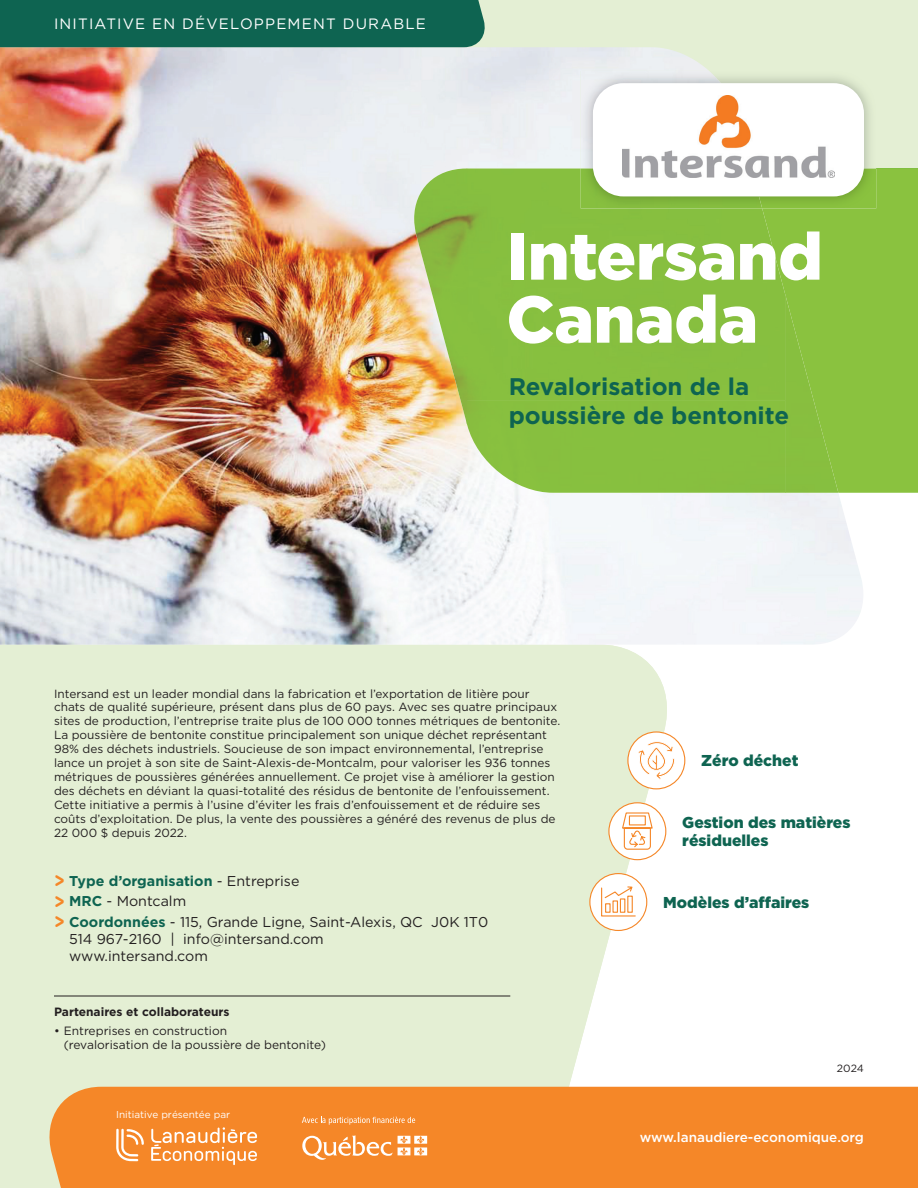
<style>
.page{position:relative;width:918px;height:1188px;background:#fff}
.page>*{position:absolute;margin:0;border:0;box-sizing:border-box;transform-origin:0 0}
.t1{font:900 66px/63px "Gotham HTF";letter-spacing:-.005em;color:#fff}
.t2{font:700 24px/28.8px "Gotham HTF";color:#0e6451}
.t3{font:900 15.75px/18.9px "Gotham HTF";color:#0e6451}
.t4{font:15px "Gotham HTF";letter-spacing:.08em;color:#fff}
.t5{font:14.25px/20.2px "Gotham HTF";color:#231f20}
.t6{font:500 13.5px "Gotham HTF";color:#fff}
.t7{font:12px/14.4px "Gotham HTF";color:#231f20}
.t8{font:700 12px "Gotham HTF";color:#231f20}
.t9{font:11.85px/14px "Gotham HTF";color:#231f20}
.t10{font:10.5px "Gotham HTF";color:#231f20}
.t11{font:10.05px "Gotham HTF";color:#fff}
.s1{font-family:"Gotham Rounded";font-weight:700;font-size:21px;color:#f58728}
.s2{font-weight:700;color:#0e6451}
</style>
<div class="page">
<svg style="left:0;top:645px;width:677px;height:543px;background:#e5efd6"></svg>
<div style="left:0;top:0;width:918px;height:169px;background:#e4efd4"></div>
<img style="left:0;top:47px;width:863px;height:598px">
<div style="left:786px;top:170px;width:132px;height:323px;background:#8ac23f"></div>
<hr style="left:876px;top:169px;width:42px;height:1px;background:#81bf40">
<div style="left:467px;top:169px;width:319px;height:324px;background:#87bf3f"></div>
<img style="left:414px;top:169px;width:53px;height:256px">
<div style="left:785px;top:295px;width:53px;height:198px;background:#8ac23f"></div>
<div style="left:0;top:0;width:485px;height:47px;background:#0e6451"></div>
<hr style="left:54px;top:996px;width:456px;height:1px;background:#231f20">
<div style="left:42px;top:1087px;width:876px;height:101px;background:#f58728"></div>
<svg style="left:116px;top:1129px;width:28px;height:32px"></svg>
<svg style="left:151px;top:1127px;width:106px;height:38px;background:#f7a35a"></svg>
<svg style="left:302px;top:1117px;width:113px;height:8px"></svg>
<svg style="left:302px;top:1135px;width:125px;height:25px"></svg>
<img style="left:752px;top:71px;width:124px;height:98px">
<img style="left:581px;top:71px;width:171px;height:98px">
<img style="left:762px;top:169px;width:114px;height:39px">
<img style="left:581px;top:169px;width:181px;height:39px">
<div style="left:593px;top:83px;width:271px;height:113px;background:#fff;border-radius:30px"></div>
<img style="left:623px;top:96px;width:211px;height:82px">
<div style="left:628px;top:732px;width:57px;height:57px;background:#fff;border-radius:50%"></div>
<svg style="left:637px;top:740px;width:38px;height:39px"></svg>
<div style="left:627px;top:731px;width:58px;height:58px;border:1px solid #f58728;border-radius:50%"></div>
<div style="left:609px;top:803px;width:57px;height:57px;background:#fff;border-radius:50%"></div>
<svg style="left:622px;top:812px;width:31px;height:38px"></svg>
<div style="left:608px;top:802px;width:58px;height:58px;border:1px solid #f58728;border-radius:50%"></div>
<div style="left:590px;top:874px;width:57px;height:56px;background:#fff;border-radius:50%"></div>
<svg style="left:601px;top:886px;width:35px;height:31px"></svg>
<div style="left:589px;top:873px;width:58px;height:58px;border:1px solid #f58728;border-radius:50%"></div>
<p class="t4" style="left:54px;top:15px;width:373px">INITIATIVE EN DÉVELOPPEMENT DURABLE</p>
<h1 class="t1" style="left:507px;top:223px;width:318px">Intersand<br>Canada</h1>
<h2 class="t2" style="left:509px;top:371px;width:282px">Revalorisation de la poussière de bentonite</h2>
<p class="t9" style="left:54px;top:686px;width:508px">Intersand est un leader mondial dans la fabrication et l’exportation de litière pour chats de qualité supérieure, présent dans plus de 60 pays. Avec ses quatre principaux sites de production, l’entreprise traite plus de 100 000 tonnes métriques de bentonite.<br>La poussière de bentonite constitue principalement son unique déchet représentant 98% des déchets industriels. Soucieuse de son impact environnemental, l’entreprise lance un projet à son site de Saint-Alexis-de-Montcalm, pour valoriser les 936 tonnes métriques de poussières générées annuellement. Ce projet vise à améliorer la gestion des déchets en déviant la quasi-totalité des résidus de bentonite de l’enfouissement.<br>Cette initiative a permis à l’usine d’éviter les frais d’enfouissement et de réduire ses coûts d’exploitation. De plus, la vente des poussières a généré des revenus de plus de 22 000 $ depuis 2022.</p>
<p class="t5" style="left:54px;top:871px;width:436px"><span class="s1">&gt;</span> <span class="s2">Type d’organisation</span> - Entreprise<br><span class="s1">&gt;</span> <span class="s2">MRC</span> - Montcalm<br><span class="s1">&gt;</span> <span class="s2">Coordonnées</span> - 115, Grande Ligne, Saint-Alexis, QC J0K 1T0</p>
<p class="t5" style="left:69px;top:930px;width:256px;line-height:17.1px">514 967-2160 | info@intersand.com www.intersand.com</p>
<p class="t8" style="left:54px;top:1005px;width:177px">Partenaires et collaborateurs</p>
<p class="t7" style="left:64px;top:1023px;width:264px;text-indent:-10px">• Entreprises en construction<br>(revalorisation de la poussière de bentonite)</p>
<p class="t11" style="left:116px;top:1109px;width:116px">Initiative présentée par</p>
<h3 class="t3" style="left:701px;top:751px;width:99px">Zéro déchet</h3>
<h3 class="t3" style="left:682px;top:812px;width:170px">Gestion des matières résiduelles</h3>
<h3 class="t3" style="left:663px;top:892px;width:148px">Modèles d’affaires</h3>
<p class="t10" style="left:837px;top:1062px;width:29px">2024</p>
<p class="t6" style="left:640px;top:1130px;width:226px">www.lanaudiere-economique.org</p>
</div>
